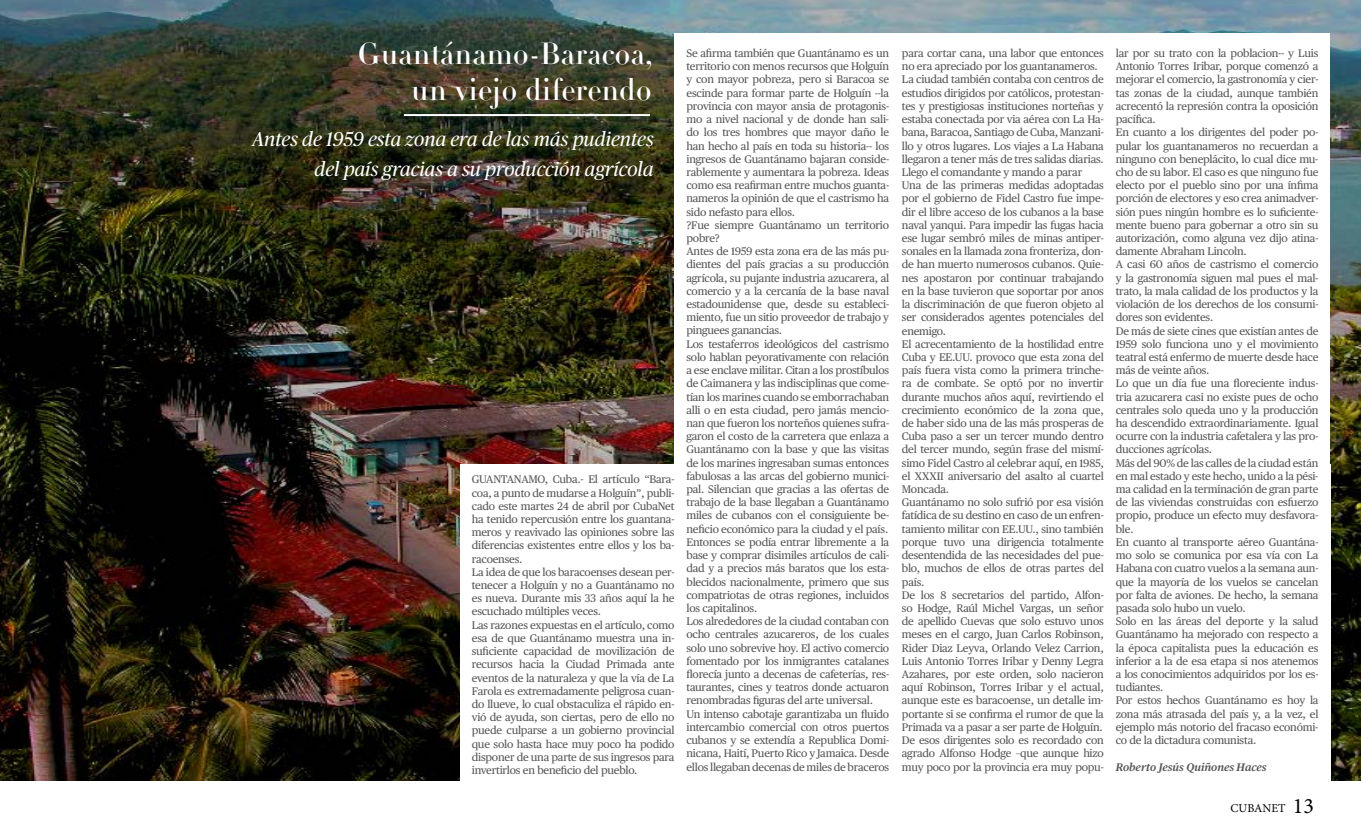
<style>
.page{position:relative;width:1361px;height:837px;background:#fff}
.page>*{position:absolute;margin:0;border:0;box-sizing:border-box;transform-origin:0 0}
.t1{font:30px/36px "Didot LT Std Headline";color:#fff;text-align:right}
.t2{font:italic 20px/30px "Publico";color:#fff;text-align:right}
.t3{font:12px "Minion Pro";color:#000}
.t4{font:11px/13.2px "Publico Text";letter-spacing:-.02em;color:#575756}
.t5{font:italic 600 11px "Publico Text";color:#575756}
.s1{font-size:22px}
</style>
<div class="page">
<img style="left:0;top:0;width:1361px;height:780px">
<div style="left:674px;top:33px;width:656px;height:758px;background:#fff"></div>
<div style="left:460px;top:463px;width:870px;height:328px;background:#fff"></div>
<hr style="left:404px;top:114px;width:246px;height:2px;background:#fff">
<h1 class="t1" style="left:358px;top:37px;width:296px">Guantánamo-Baracoa, un viejo diferendo</h1>
<h2 class="t2" style="left:252px;top:124px;width:403px">Antes de 1959 esta zona era de las más pudientes del país gracias a su producción agrícola</h2>
<p class="t4" style="left:472px;top:472px;width:204px">GUANTANAMO, Cuba.- El artículo “Bara&shy;coa, a punto de mudarse a Holguín”, publi&shy;cado este martes 24 de abril por CubaNet ha tenido repercusión entre los guantana&shy;meros y reavivado las opiniones sobre las diferencias existentes entre ellos y los ba&shy;racoenses.<br>La idea de que los baracoenses desean per&shy;tenecer a Holguín y no a Guantánamo no es nueva. Durante mis 33 años aquí la he escuchado múltiples veces.<br>Las razones expuestas en el artículo, como esa de que Guantánamo muestra una in&shy;suficiente capacidad de movilización de recursos hacia la Ciudad Primada ante eventos de la naturaleza y que la vía de La Farola es extremadamente peligrosa cuan&shy;do llueve, lo cual obstaculiza el rápido en&shy;vió de ayuda, son ciertas, pero de ello no puede culparse a un gobierno provincial que solo hasta hace muy poco ha podido disponer de una parte de sus ingresos para invertirlos en beneficio del pueblo.</p>
<p class="t4" style="left:686px;top:47px;width:204px">Se afirma también que Guantánamo es un territorio con menos recursos que Holguín y con mayor pobreza, pero si Baracoa se escinde para formar parte de Holguín --la provincia con mayor ansia de protagonis&shy;mo a nivel nacional y de donde han sali&shy;do los tres hombres que mayor daño le han hecho al país en toda su historia-- los ingresos de Guantánamo bajaran conside&shy;rablemente y aumentara la pobreza. Ideas como esa reafirman entre muchos guanta&shy;nameros la opinión de que el castrismo ha sido nefasto para ellos.<br>?Fue siempre Guantánamo un territorio pobre?<br>Antes de 1959 esta zona era de las más pu&shy;dientes del país gracias a su producción agrícola, su pujante industria azucarera, al comercio y a la cercanía de la base naval estadounidense que, desde su estableci&shy;miento, fue un sitio proveedor de trabajo y pinguees ganancias.<br>Los testaferros ideológicos del castrismo solo hablan peyorativamente con relación a ese enclave militar. Citan a los prostíbulos de Caimanera y las indisciplinas que come&shy;tían los marines cuando se emborrachaban alli o en esta ciudad, pero jamás mencio&shy;nan que fueron los norteños quienes sufra&shy;garon el costo de la carretera que enlaza a Guantánamo con la base y que las visitas de los marines ingresaban sumas entonces fabulosas a las arcas del gobierno munici&shy;pal. Silencian que gracias a las ofertas de trabajo de la base llegaban a Guantánamo miles de cubanos con el consiguiente be&shy;neficio económico para la ciudad y el país.<br>Entonces se podía entrar libremente a la base y comprar disimiles artículos de cali&shy;dad y a precios más baratos que los esta&shy;blecidos nacionalmente, primero que sus compatriotas de otras regiones, incluidos los capitalinos.<br>Los alrededores de la ciudad contaban con ocho centrales azucareros, de los cuales solo uno sobrevive hoy. El activo comercio fomentado por los inmigrantes catalanes florecía junto a decenas de cafeterías, res&shy;taurantes, cines y teatros donde actuaron renombradas figuras del arte universal.<br>Un intenso cabotaje garantizaba un fluido intercambio comercial con otros puertos cubanos y se extendía a Republica Domi&shy;nicana, Haití, Puerto Rico y Jamaica. Desde ellos llegaban decenas de miles de braceros</p>
<p class="t4" style="left:902px;top:47px;width:203px">para cortar cana, una labor que entonces no era apreciado por los guantanameros.<br>La ciudad también contaba con centros de estudios dirigidos por católicos, protestan&shy;tes y prestigiosas instituciones norteñas y estaba conectada por via aérea con La Ha&shy;bana, Baracoa, Santiago de Cuba, Manzani&shy;llo y otros lugares. Los viajes a La Habana llegaron a tener más de tres salidas diarias.<br>Llego el comandante y mando a parar Una de las primeras medidas adoptadas por el gobierno de Fidel Castro fue impe&shy;dir el libre acceso de los cubanos a la base naval yanqui. Para impedir las fugas hacia ese lugar sembró miles de minas antiper&shy;sonales en la llamada zona fronteriza, don&shy;de han muerto numerosos cubanos. Quie&shy;nes apostaron por continuar trabajando en la base tuvieron que soportar por anos la discriminación de que fueron objeto al ser considerados agentes potenciales del enemigo.<br>El acrecentamiento de la hostilidad entre Cuba y EE.UU. provoco que esta zona del país fuera vista como la primera trinche&shy;ra de combate. Se optó por no invertir durante muchos años aquí, revirtiendo el crecimiento económico de la zona que, de haber sido una de las más prosperas de Cuba paso a ser un tercer mundo dentro del tercer mundo, según frase del mismí&shy;simo Fidel Castro al celebrar aquí, en 1985, el XXXII aniversario del asalto al cuartel Moncada.<br>Guantánamo no solo sufrió por esa visión fatídica de su destino en caso de un enfren&shy;tamiento militar con EE.UU., sino también porque tuvo una dirigencia totalmente desentendida de las necesidades del pue&shy;blo, muchos de ellos de otras partes del país.<br>De los 8 secretarios del partido, Alfon&shy;so Hodge, Raúl Michel Vargas, un señor de apellido Cuevas que solo estuvo unos meses en el cargo, Juan Carlos Robinson, Rider Diaz Leyva, Orlando Velez Carrion, Luis Antonio Torres Iribar y Denny Legra Azahares, por este orden, solo nacieron aquí Robinson, Torres Iribar y el actual, aunque este es baracoense, un detalle im&shy;portante si se confirma el rumor de que la Primada va a pasar a ser parte de Holguín.<br>De esos dirigentes solo es recordado con agrado Alfonso Hodge –que aunque hizo muy poco por la provincia era muy popu-</p>
<p class="t4" style="left:1116px;top:47px;width:204px">lar por su trato con la poblacion-- y Luis Antonio Torres Iribar, porque comenzó a mejorar el comercio, la gastronomía y cier&shy;tas zonas de la ciudad, aunque también acrecentó la represión contra la oposición pacífica.<br>En cuanto a los dirigentes del poder po&shy;pular los guantanameros no recuerdan a ninguno con beneplácito, lo cual dice mu&shy;cho de su labor. El caso es que ninguno fue electo por el pueblo sino por una ínfima porción de electores y eso crea animadver&shy;sión pues ningún hombre es lo suficiente&shy;mente bueno para gobernar a otro sin su autorización, como alguna vez dijo atina&shy;damente Abraham Lincoln.<br>A casi 60 años de castrismo el comercio y la gastronomía siguen mal pues el mal&shy;trato, la mala calidad de los productos y la violación de los derechos de los consumi&shy;dores son evidentes.<br>De más de siete cines que existían antes de 1959 solo funciona uno y el movimiento teatral está enfermo de muerte desde hace más de veinte años.<br>Lo que un día fue una floreciente indus&shy;tria azucarera casi no existe pues de ocho centrales solo queda uno y la producción ha descendido extraordinariamente. Igual ocurre con la industria cafetalera y las pro&shy;ducciones agrícolas.<br>Más del 90% de las calles de la ciudad están en mal estado y este hecho, unido a la pési&shy;ma calidad en la terminación de gran parte de las viviendas construidas con esfuerzo propio, produce un efecto muy desfavora&shy;ble.<br>En cuanto al transporte aéreo Guantána&shy;mo solo se comunica por esa vía con La Habana con cuatro vuelos a la semana aun&shy;que la mayoría de los vuelos se cancelan por falta de aviones. De hecho, la semana pasada solo hubo un vuelo.<br>Solo en las áreas del deporte y la salud Guantánamo ha mejorado con respecto a la época capitalista pues la educación es inferior a la de esa etapa si nos atenemos a los conocimientos adquiridos por los es&shy;tudiantes.<br>Por estos hechos Guantánamo es hoy la zona más atrasada del país y, a la vez, el ejemplo más notorio del fracaso económi&shy;co de la dictadura comunista.</p>
<p class="t5" style="left:1116px;top:759px;width:152px">Roberto Jesús Quiñones Haces</p>
<p class="t3" style="left:1230px;top:800px;width:85px">CUBANET <span class="s1">13</span></p>
</div>
